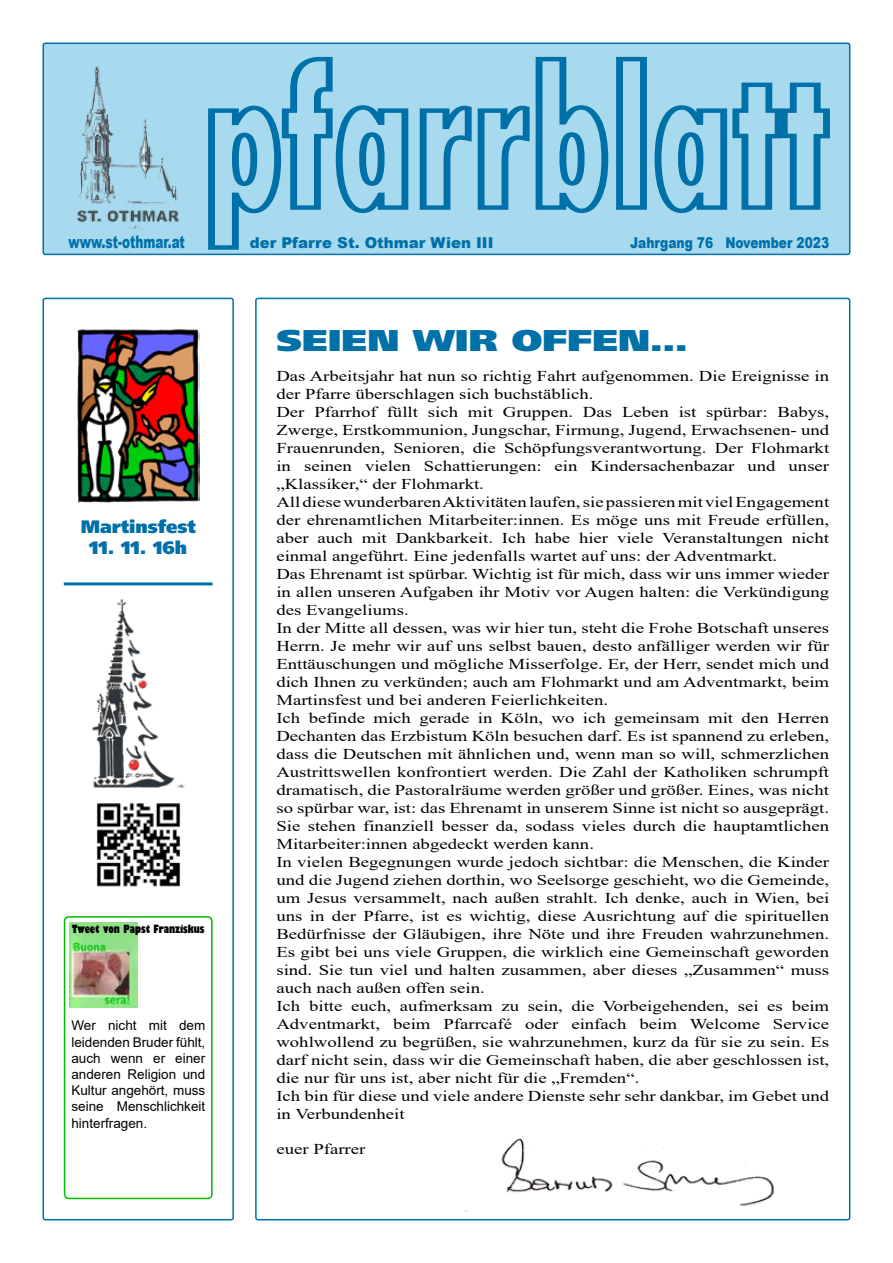
<style>
.page{position:relative;width:893px;height:1263px;background:#fff}
.page>*{position:absolute;margin:0;border:0;box-sizing:border-box;transform-origin:0 0}
.t1{font:30px "Frutiger LT 95 Ult Blk";color:#0070a8;scale:1.25 1}
.t2{font:18px "Frutiger LT 95 Ult Blk";color:#0070a8}
.t3{font:900 17.4px "Arial";color:#0070a8;scale:.69 1}
.t4{font:15px/18px "Times New Roman";color:#000;scale:1.25 1}
.t5{font:900 15px "Arial";color:#0070a8}
.t6{font:900 15px "Arial";color:#0070a8;scale:.81 1}
.t7{font:13.5px/16.2px "Arial";color:#000;text-align:justify}
.t8{font:800 condensed 11.1px "Gill Sans";color:#000}
</style>
<div class="page">
<div style="left:64px;top:916px;width:149px;height:283px;border:2px solid #00bc00;border-radius:4px"></div>
<img style="left:70px;top:923px;width:68px;height:85px">
<hr style="left:65px;top:582px;width:146px;height:3px;background:#0070a8">
<img style="left:96px;top:803px;width:85px;height:84px">
<img style="left:466px;top:1138px;width:308px;height:73px">
<img style="left:92px;top:599px;width:93px;height:189px">
<img style="left:77px;top:329px;width:123px;height:174px">
<div style="left:43px;top:43px;width:807px;height:211px;background:#a7daef;border-radius:2px"></div>
<div style="left:43px;top:43px;width:807px;height:212px;border:2px solid #0070a8;border-radius:2px"></div>
<img style="left:76px;top:66px;width:104px;height:164px">
<div style="left:43px;top:298px;width:191px;height:922px;border:2px solid #0070a8;border-radius:2px"></div>
<svg style="left:208px;top:56px;width:401px;height:194px"></svg>
<div style="left:617px;top:56px;width:29px;height:154px;border:6px solid #0070a8"></div>
<svg style="left:654px;top:82px;width:176px;height:131px"></svg>
<p class="t3" style="left:69px;top:230px;width:170px">www.st-othmar.at</p>
<p class="t5" style="left:250px;top:231px;width:245px">der Pfarre St. Othmar Wien III</p>
<p class="t6" style="left:630px;top:232px;width:247px">Jahrgang 76 November 2023</p>
<p class="t2" style="left:81px;top:515px;width:117px">MARTINSFEST</p>
<p class="t2" style="left:89px;top:537px;width:100px">11. 11. 16H</p>
<p class="t8" style="left:72px;top:922px;width:134px">Tweet von Papst Franziskus</p>
<p class="t7" style="left:71px;top:1017px;width:135px">Wer nicht mit dem leidenden Bruder fühlt, auch wenn er einer anderen Religion und Kultur angehört, muss seine Menschlichkeit hinterfragen.</p>
<h1 class="t1" style="left:276px;top:323px;width:330px">SEIEN WIR OFFEN…</h1>
<p class="t4" style="left:276px;top:366px;width:444px">Das Arbeitsjahr hat nun so richtig Fahrt aufgenommen. Die Ereignisse in der Pfarre überschlagen sich buchstäblich.<br>Der Pfarrhof füllt sich mit Gruppen. Das Leben ist spürbar: Babys, Zwerge, Erstkommunion, Jungschar, Firmung, Jugend, Erwachsenen- und Frauenrunden, Senioren, die Schöpfungsverantwortung. Der Flohmarkt in seinen vielen Schattierungen: ein Kindersachenbazar und unser „Klassiker,“ der Flohmarkt.<br>All diese wunderbaren Aktivitäten laufen, sie passieren mit viel Engagement der ehrenamtlichen Mitarbeiter:innen. Es möge uns mit Freude erfüllen, aber auch mit Dankbarkeit. Ich habe hier viele Veranstaltungen nicht einmal angeführt. Eine jedenfalls wartet auf uns: der Adventmarkt.<br>Das Ehrenamt ist spürbar. Wichtig ist für mich, dass wir uns immer wieder in allen unseren Aufgaben ihr Motiv vor Augen halten: die Verkündigung des Evangeliums.<br>In der Mitte all dessen, was wir hier tun, steht die Frohe Botschaft unseres Herrn. Je mehr wir auf uns selbst bauen, desto anfälliger werden wir für Enttäuschungen und mögliche Misserfolge. Er, der Herr, sendet mich und dich Ihnen zu verkünden; auch am Flohmarkt und am Adventmarkt, beim Martinsfest und bei anderen Feierlichkeiten.<br>Ich befinde mich gerade in Köln, wo ich gemeinsam mit den Herren Dechanten das Erzbistum Köln besuchen darf. Es ist spannend zu erleben, dass die Deutschen mit ähnlichen und, wenn man so will, schmerzlichen Austrittswellen konfrontiert werden. Die Zahl der Katholiken schrumpft dramatisch, die Pastoralräume werden größer und größer. Eines, was nicht so spürbar war, ist: das Ehrenamt in unserem Sinne ist nicht so ausgeprägt.<br>Sie stehen finanziell besser da, sodass vieles durch die hauptamtlichen Mitarbeiter:innen abgedeckt werden kann.<br>In vielen Begegnungen wurde jedoch sichtbar: die Menschen, die Kinder und die Jugend ziehen dorthin, wo Seelsorge geschieht, wo die Gemeinde, um Jesus versammelt, nach außen strahlt. Ich denke, auch in Wien, bei uns in der Pfarre, ist es wichtig, diese Ausrichtung auf die spirituellen Bedürfnisse der Gläubigen, ihre Nöte und ihre Freuden wahrzunehmen.<br>Es gibt bei uns viele Gruppen, die wirklich eine Gemeinschaft geworden sind. Sie tun viel und halten zusammen, aber dieses „Zusammen“ muss auch nach außen offen sein.<br>Ich bitte euch, aufmerksam zu sein, die Vorbeigehenden, sei es beim Adventmarkt, beim Pfarrcafé oder einfach beim Welcome Service wohlwollend zu begrüßen, sie wahrzunehmen, kurz da für sie zu sein. Es darf nicht sein, dass wir die Gemeinschaft haben, die aber geschlossen ist, die nur für uns ist, aber nicht für die „Fremden“.<br>Ich bin für diese und viele andere Dienste sehr sehr dankbar, im Gebet und in Verbundenheit</p>
<p class="t4" style="left:276px;top:1139px;width:73px">euer Pfarrer</p>
</div>
